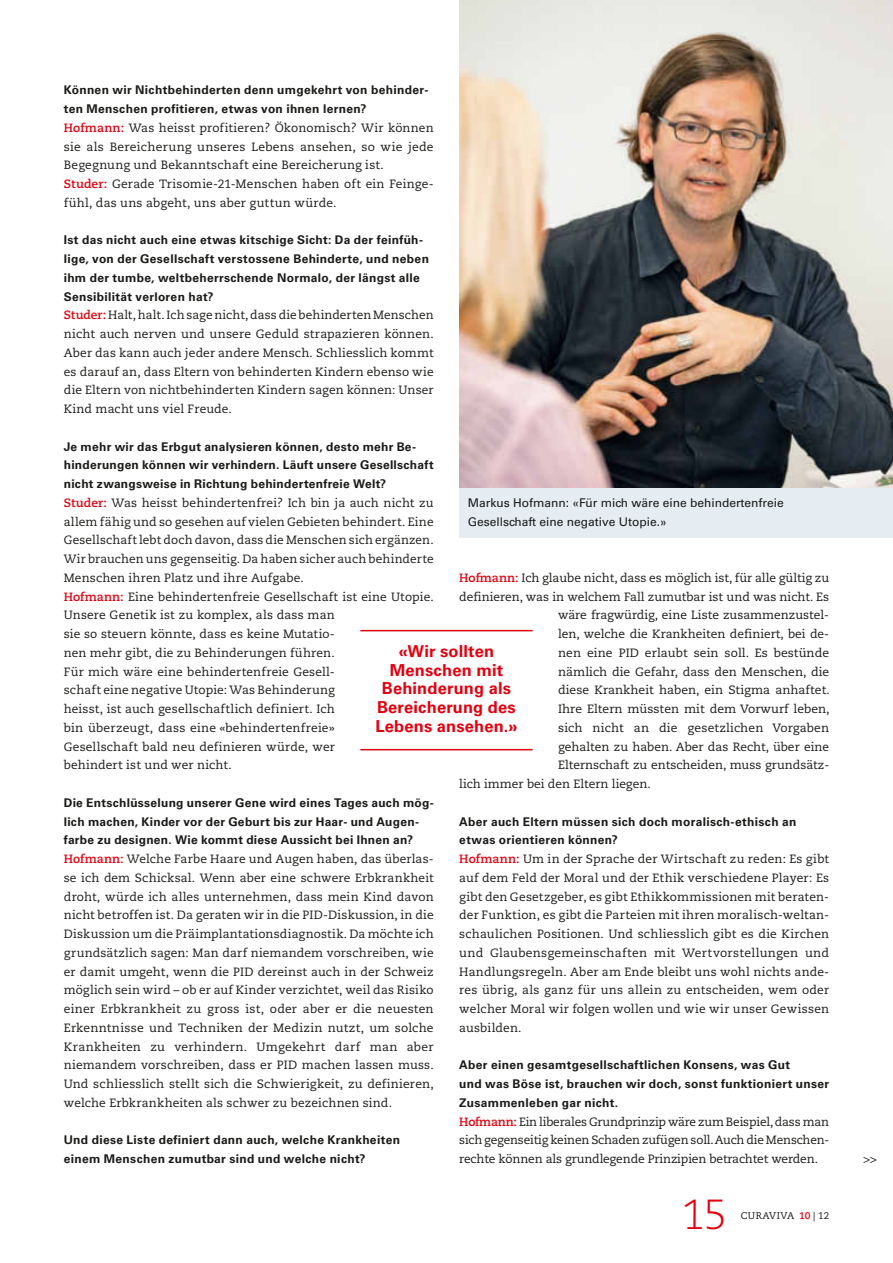
<style>
.page{position:relative;width:893px;height:1263px;background:#fff}
.page>*{position:absolute;margin:0;border:0;box-sizing:border-box;transform-origin:0 0}
.t1{font:300 42px "Caecilia LT Std";color:#e3000f}
.t2{font:700 16.5px/18.8px "Univers LT Std";letter-spacing:.01em;color:#e3000f;text-align:center}
.t3{font:12px/18.8px "Caecilia LT Std";letter-spacing:.005em;color:#1a1a18;text-align:justify}
.t4{font:700 12px/18.8px "Univers LT Std";letter-spacing:.025em;color:#1a1a18}
.t5{font:12px/18.8px "Univers LT Std";color:#1a1a18}
.t6{font:9.75px "Caecilia LT Std";letter-spacing:.035em;color:#1a1a18}
.s1{font-weight:700;color:#e3000f}
</style>
<div class="page">
<img style="left:460px;top:0;width:433px;height:488px">
<div style="left:459px;top:488px;width:434px;height:49px;background:#e5ecf2"></div>
<hr style="left:360px;top:630px;width:173px;height:1px;background:#e3000f">
<hr style="left:360px;top:749px;width:173px;height:1px;background:#e3000f">
<p class="t4" style="left:64px;top:81px;width:366px">Können wir Nichtbehinderten denn umgekehrt von behinder&shy;ten Menschen profitieren, etwas von ihnen lernen?</p>
<p class="t3" style="left:64px;top:119px;width:371px;text-align:left"><span class="s1">Hofmann:</span> Was heisst profitieren? Ökonomisch? Wir können sie als Bereicherung unseres Lebens ansehen, so wie jede Begegnung und Bekanntschaft eine Bereicherung ist.<br><span class="s1">Studer:</span> Gerade Trisomie-21-Menschen haben oft ein Feinge&shy;fühl, das uns abgeht, uns aber guttun würde.</p>
<p class="t4" style="left:64px;top:231px;width:367px">Ist das nicht auch eine etwas kitschige Sicht: Da der feinfüh&shy;lige, von der Gesellschaft verstossene Behinderte, und neben ihm der tumbe, weltbeherrschende Normalo, der längst alle Sensibilität verloren hat?</p>
<p class="t3" style="left:64px;top:306px;width:371px"><span class="s1">Studer:</span> Halt, halt. Ich sage nicht, dass die behinderten Menschen nicht auch nerven und unsere Geduld strapazieren können.<br>Aber das kann auch jeder andere Mensch. Schliesslich kommt es darauf an, dass Eltern von behinderten Kindern ebenso wie die Eltern von nichtbehinderten Kindern sagen können: Unser Kind macht uns viel Freude.</p>
<p class="t4" style="left:64px;top:437px;width:371px">Je mehr wir das Erbgut analysieren können, desto mehr Be&shy;hinderungen können wir verhindern. Läuft unsere Gesellschaft nicht zwangsweise in Richtung behindertenfreie Welt?</p>
<p class="t3" style="left:64px;top:493px;width:371px;text-align:left"><span class="s1">Studer:</span> Was heisst behindertenfrei? Ich bin ja auch nicht zu allem fähig und so gesehen auf vielen Gebieten behindert. Eine Gesellschaft lebt doch davon, dass die Menschen sich ergänzen.<br>Wir brauchen uns gegenseitig. Da haben sicher auch behinderte Menschen ihren Platz und ihre Aufgabe.<br><span class="s1">Hofmann:</span> Eine behindertenfreie Gesellschaft ist eine Utopie.<br>Unsere Genetik ist zu komplex, als dass man<br>sie so steuern könnte, dass es keine Mutatio-<br>nen mehr gibt, die zu Behinderungen führen.<br>Für mich wäre eine behindertenfreie Gesell-<br>schaft eine negative Utopie: Was Behinderung<br>heisst, ist auch gesellschaftlich definiert. Ich<br>bin überzeugt, dass eine «behindertenfreie»<br>Gesellschaft bald neu definieren würde, wer<br>behindert ist und wer nicht.</p>
<p class="t4" style="left:64px;top:793px;width:371px">Die Entschlüsselung unserer Gene wird eines Tages auch mög&shy;lich machen, Kinder vor der Geburt bis zur Haar- und Augen&shy;farbe zu designen. Wie kommt diese Aussicht bei Ihnen an?</p>
<p class="t3" style="left:64px;top:850px;width:371px"><span class="s1">Hofmann:</span> Welche Farbe Haare und Augen haben, das überlas&shy;se ich dem Schicksal. Wenn aber eine schwere Erbkrankheit droht, würde ich alles unternehmen, dass mein Kind davon nicht betroffen ist. Da geraten wir in die PID-Diskussion, in die Diskussion um die Präimplantationsdiagnostik. Da möchte ich grundsätzlich sagen: Man darf niemandem vorschreiben, wie er damit umgeht, wenn die PID dereinst auch in der Schweiz möglich sein wird – ob er auf Kinder verzichtet, weil das Risiko einer Erbkrankheit zu gross ist, oder aber er die neuesten Erkenntnisse und Techniken der Medizin nutzt, um solche Krankheiten zu verhindern. Umgekehrt darf man aber niemandem vorschreiben, dass er PID machen lassen muss.<br>Und schliesslich stellt sich die Schwierigkeit, zu definieren, welche Erbkrankheiten als schwer zu bezeichnen sind.</p>
<p class="t4" style="left:64px;top:1131px;width:338px">Und diese Liste definiert dann auch, welche Krankheiten einem Menschen zumutbar sind und welche nicht?</p>
<p class="t5" style="left:468px;top:493px;width:318px">Markus Hofmann: «Für mich wäre eine behindertenfreie<br>Gesellschaft eine negative Utopie.»</p>
<p class="t3" style="left:459px;top:569px;width:371px"><span class="s1">Hofmann:</span> Ich glaube nicht, dass es möglich ist, für alle gültig zu</p>
<p class="t3" style="left:459px;top:587px;width:371px">definieren, was in welchem Fall zumutbar ist und was nicht. Es</p>
<p class="t3" style="left:558px;top:606px;width:273px">wäre fragwürdig, eine Liste zusammenzustel-</p>
<p class="t3" style="left:558px;top:625px;width:273px">len, welche die Krankheiten definiert, bei de-</p>
<p class="t3" style="left:558px;top:644px;width:273px">nen eine PID erlaubt sein soll. Es bestünde</p>
<p class="t3" style="left:558px;top:662px;width:273px">nämlich die Gefahr, dass den Menschen, die</p>
<p class="t3" style="left:558px;top:681px;width:273px">diese Krankheit haben, ein Stigma anhaftet.</p>
<p class="t3" style="left:558px;top:700px;width:273px">Ihre Eltern müssten mit dem Vorwurf leben,</p>
<p class="t3" style="left:558px;top:718px;width:273px">sich nicht an die gesetzlichen Vorgaben</p>
<p class="t3" style="left:558px;top:737px;width:273px">gehalten zu haben. Aber das Recht, über eine</p>
<p class="t3" style="left:558px;top:756px;width:273px">Elternschaft zu entscheiden, muss grundsätz-</p>
<p class="t3" style="left:459px;top:775px;width:193px">lich immer bei den Eltern liegen.</p>
<p class="t4" style="left:459px;top:812px;width:339px">Aber auch Eltern müssen sich doch moralisch-ethisch an etwas orientieren können?</p>
<p class="t3" style="left:459px;top:850px;width:371px"><span class="s1">Hofmann:</span> Um in der Sprache der Wirtschaft zu reden: Es gibt auf dem Feld der Moral und der Ethik verschiedene Player: Es gibt den Gesetzgeber, es gibt Ethikkommissionen mit beraten&shy;der Funktion, es gibt die Parteien mit ihren moralisch-weltan&shy;schaulichen Positionen. Und schliesslich gibt es die Kirchen und Glaubensgemeinschaften mit Wertvorstellungen und Handlungsregeln. Aber am Ende bleibt uns wohl nichts ande&shy;res übrig, als ganz für uns allein zu entscheiden, wem oder welcher Moral wir folgen wollen und wie wir unser Gewissen ausbilden.</p>
<p class="t4" style="left:459px;top:1056px;width:371px">Aber einen gesamtgesellschaftlichen Konsens, was Gut<br>und was Böse ist, brauchen wir doch, sonst funktioniert unser<br>Zusammenleben gar nicht.</p>
<p class="t3" style="left:459px;top:1112px;width:372px"><span class="s1">Hofmann:</span> Ein liberales Grundprinzip wäre zum Beispiel, dass man sich gegenseitig keinen Schaden zufügen soll. Auch die Menschen&shy;rechte können als grundlegende Prinzipien betrachtet werden.</p>
<h2 class="t2" style="left:375px;top:642px;width:144px">«Wir sollten<br>Menschen mit<br>Behinderung als<br>Bereicherung des<br>Lebens ansehen.»</h2>
<h1 class="t1" style="left:681px;top:1191px;width:47px">15</h1>
<p class="t6" style="left:741px;top:1210px;width:90px">CURAVIVA <span class="s1">10</span> | 12</p>
<p class="t3" style="left:863px;top:1150px;width:15px">&gt;&gt;</p>
</div>
